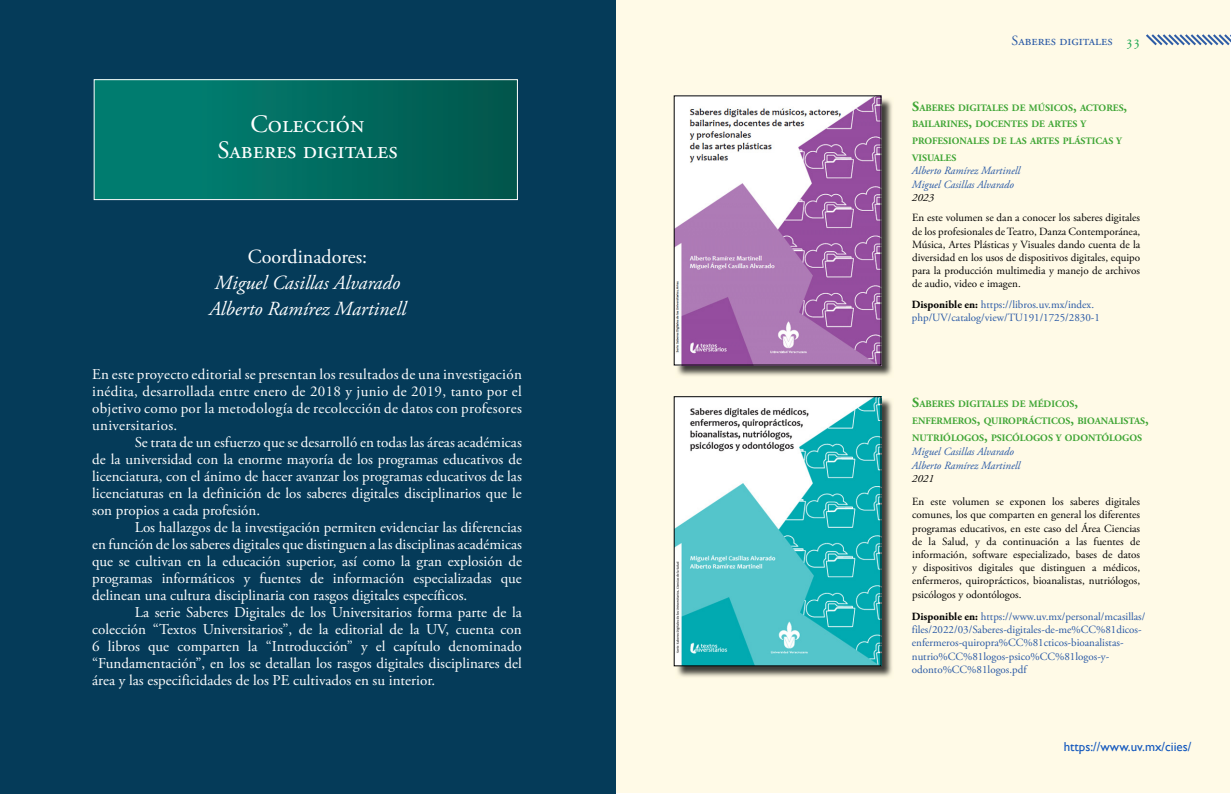
<style>
.page{position:relative;width:1231px;height:794px;background:#fff}
.page>*{position:absolute;margin:0;border:0;box-sizing:border-box;transform-origin:0 0}
.t1{font:25px "Adobe Garamond Pro";color:#fff}
.t2{font:italic 20px "Adobe Garamond Pro";color:#fff}
.t3{font:20px "Adobe Garamond Pro";color:#fff}
.t4{font:15px/17px "Adobe Garamond Pro";color:#fff;text-align:justify}
.t5{font:15px "Adobe Garamond Pro";color:#23a954}
.t6{font:14px "Adobe Garamond Pro";color:#2858a5}
.t7{font:13px "Gill Sans";color:#1257bd}
.t8{font:11px/13.2px "Adobe Garamond Pro";color:#000;text-align:justify}
.t9{font:11px/13.2px "Adobe Garamond Pro";color:#2858a5}
.t10{font:italic 11px "Adobe Garamond Pro";color:#2858a5}
.t11{font:italic 11px "Adobe Garamond Pro";color:#000}
.t12{font:700 9.8px "Adobe Garamond Pro";color:#3fa535}
.s1{font-size:14px}
.s2{font-weight:700;color:#000}
</style>
<div class="page">
<div style="left:0;top:0;width:1230px;height:793px;background:#fffae7"></div>
<svg style="left:615px;top:32px;width:615px;height:16px"></svg>
<div style="left:0;top:0;width:615px;height:794px;background:#053b59"></div>
<div style="left:94px;top:80px;width:423px;height:119px;background:linear-gradient(to right,#008376,#02574d)"></div>
<div style="left:94px;top:79px;width:424px;height:121px;border:1px solid #fff"></div>
<img style="left:675px;top:97px;width:217px;height:279px">
<img style="left:676px;top:98px;width:203px;height:265px">
<img style="left:675px;top:398px;width:217px;height:279px">
<img style="left:676px;top:398px;width:203px;height:266px">
<p class="t1" style="left:250px;top:109px;width:115px">Colección</p>
<p class="t1" style="left:217px;top:135px;width:182px">Saberes digitales</p>
<p class="t3" style="left:248px;top:245px;width:121px">Coordinadores:</p>
<p class="t2" style="left:215px;top:271px;width:187px">Miguel Casillas Alvarado</p>
<p class="t2" style="left:209px;top:297px;width:198px">Alberto Ramírez Martinell</p>
<p class="t4" style="left:92px;top:366px;width:431px">En este proyecto editorial se presentan los resultados de una investigación inédita, desarrollada entre enero de 2018 y junio de 2019, tanto por el objetivo como por la metodología de recolección de datos con profesores universitarios.</p>
<p class="t4" style="left:92px;top:434px;width:431px;text-indent:43px">Se trata de un esfuerzo que se desarrolló en todas las áreas académicas de la universidad con la enorme mayoría de los programas educativos de licenciatura, con el ánimo de hacer avanzar los programas educativos de las licenciaturas en la definición de los saberes digitales disciplinarios que le son propios a cada profesión.</p>
<p class="t4" style="left:92px;top:519px;width:431px;text-indent:43px">Los hallazgos de la investigación permiten evidenciar las diferencias en función de los saberes digitales que distinguen a las disciplinas académicas que se cultivan en la educación superior, así como la gran explosión de programas informáticos y fuentes de información especializadas que delinean una cultura disciplinaria con rasgos digitales específicos.</p>
<p class="t4" style="left:92px;top:604px;width:431px;text-indent:43px">La serie Saberes Digitales de los Universitarios forma parte de la colección “Textos Universitarios”, de la editorial de la UV, cuenta con 6 libros que comparten la “Introducción” y el capítulo denominado “Fundamentación”, en los se detallan los rasgos digitales disciplinares del área y las especificidades de los PE cultivados en su interior.</p>
<p class="t6" style="left:1011px;top:32px;width:102px">Saberes digitales</p>
<p class="t5" style="left:1125px;top:32px;width:16px">33</p>
<p class="t12" style="left:912px;top:102px;width:216px"><span class="s1">S</span>ABERES DIGITALES DE MÚSICOS<span class="s1">,</span> ACTORES<span class="s1">,</span></p>
<p class="t12" style="left:912px;top:119px;width:175px">BAILARINES<span class="s1">,</span> DOCENTES DE ARTES Y</p>
<p class="t12" style="left:912px;top:135px;width:211px">PROFESIONALES DE LAS ARTES PLÁSTICAS Y</p>
<p class="t12" style="left:912px;top:152px;width:46px">VISUALES</p>
<p class="t10" style="left:911px;top:164px;width:110px">Alberto Ramírez Martinell</p>
<p class="t10" style="left:911px;top:178px;width:103px">Miguel Casillas Alvarado</p>
<p class="t11" style="left:911px;top:191px;width:23px">2023</p>
<p class="t8" style="left:912px;top:212px;width:229px">En este volumen se dan a conocer los saberes digitales de los profesionales de Teatro, Danza Contemporánea, Música, Artes Plásticas y Visuales dando cuenta de la diversidad en los usos de dispositivos digitales, equipo para la producción multimedia y manejo de archivos de audio, video e imagen.</p>
<p class="t9" style="left:911px;top:298px;width:189px"><span class="s2">Disponible en:</span> https://libros.uv.mx/index. php/UV/catalog/view/TU191/1725/2830-1</p>
<p class="t12" style="left:912px;top:398px;width:167px"><span class="s1">S</span>ABERES DIGITALES DE MÉDICOS<span class="s1">,</span></p>
<p class="t12" style="left:912px;top:415px;width:238px">ENFERMEROS<span class="s1">,</span> QUIROPRÁCTICOS<span class="s1">,</span> BIOANALISTAS<span class="s1">,</span></p>
<p class="t12" style="left:912px;top:432px;width:231px">NUTRIÓLOGOS<span class="s1">,</span> PSICÓLOGOS Y ODONTÓLOGOS</p>
<p class="t10" style="left:911px;top:445px;width:103px">Miguel Casillas Alvarado</p>
<p class="t10" style="left:911px;top:458px;width:110px">Alberto Ramírez Martinell</p>
<p class="t11" style="left:911px;top:471px;width:23px">2021</p>
<p class="t8" style="left:912px;top:495px;width:229px">En este volumen se exponen los saberes digitales comunes, los que comparten en general los diferentes programas educativos, en este caso del Área Ciencias de la Salud, y da continuación a las fuentes de información, software especializado, bases de datos y dispositivos digitales que distinguen a médicos, enfermeros, quiroprácticos, bioanalistas, nutriólogos, psicólogos y odontólogos.</p>
<p class="t9" style="left:911px;top:610px;width:235px"><span class="s2">Disponible en:</span> https://www.uv.mx/personal/mcasillas/ files/2022/03/Saberes-digitales-de-me%CC%81dicos&shy;enfermeros-quiropra%CC%81cticos-bioanalistas&shy;nutrio%CC%81logos-psico%CC%81logos-y&shy;odonto%CC%81logos.pdf</p>
<p class="t7" style="left:1063px;top:739px;width:129px">https://www.uv.mx/ciies/</p>
</div>
